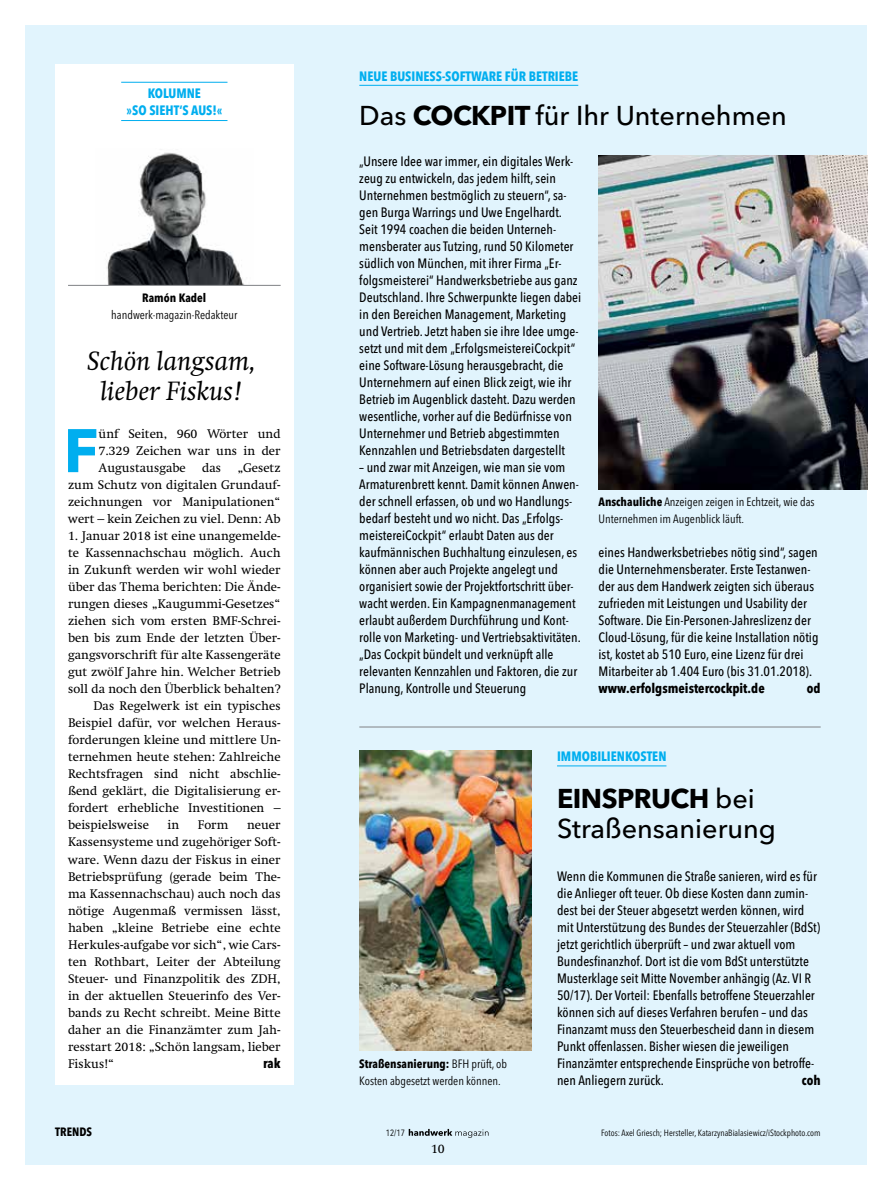
<style>
.page{position:relative;width:893px;height:1191px;background:#fff}
.page>*{position:absolute;margin:0;border:0;box-sizing:border-box;transform-origin:0 0}
.t1{font:700 60.75px "Avenir Next LT Pro";color:#00aeef}
.t2{font:500 27px/30px "Avenir Next LT Pro";color:#000}
.t3{font:italic 27px/30px "Swift LT Pro";color:#000;text-align:center}
.t4{font:500 condensed 13.5px/17px "Avenir Next LT Pro";color:#000}
.t5{font:700 condensed 13.5px/17px "Avenir Next LT Pro";color:#00aeef;text-align:center}
.t6{font:700 condensed 13.5px "Avenir Next LT Pro";color:#000}
.t7{font:12.75px/17px "Swift LT Pro";color:#000;text-align:justify}
.t8{font:condensed 12px/17px "Avenir Next LT Pro";color:#000}
.t9{font:700 condensed 12px "Avenir Next LT Pro";color:#000}
.t10{font:condensed 9px "Avenir Next LT Pro";color:#000}
.s1{font-weight:700}
</style>
<div class="page">
<div style="left:26px;top:26px;width:841px;height:1139px;background:#e1f4fd"></div>
<svg style="left:409px;top:1129px;width:79px;height:8px"></svg>
<hr style="left:359px;top:85px;width:219px;height:1px;background:#00aeef">
<hr style="left:359px;top:726px;width:462px;height:1px;background:#808285">
<div style="left:55px;top:64px;width:238px;height:1020px;background:#fff"></div>
<hr style="left:121px;top:120px;width:106px;height:1px;background:#00aeef">
<hr style="left:121px;top:82px;width:106px;height:1px;background:#00aeef">
<img style="left:96px;top:152px;width:157px;height:133px">
<hr style="left:68px;top:285px;width:213px;height:1px;background:#808285">
<hr style="left:557px;top:765px;width:109px;height:1px;background:#00aeef">
<img style="left:359px;top:750px;width:172px;height:300px">
<img style="left:598px;top:155px;width:269px;height:334px">
<p class="t5" style="left:127px;top:85px;width:97px">Kolumne<br>»So sieht‘s aus!«</p>
<p class="t9" style="left:142px;top:290px;width:66px">Ramón Kadel</p>
<p class="t8" style="left:111px;top:306px;width:128px">handwerk-magazin-Redakteur</p>
<h2 class="t3" style="left:87px;top:346px;width:170px">Schön langsam, lieber Fiskus!</h2>
<h1 class="t1" style="left:64px;top:413px;width:37px">F</h1>
<p class="t7" style="left:99px;top:425px;width:184px">ünf Seiten, 960 Wörter und 7.329 Zeichen war uns in der Augustausgabe</p>
<p class="t7" style="left:202px;top:459px;width:21px">das</p>
<p class="t7" style="left:68px;top:459px;width:214px;text-indent:169px">„Gesetz zum Schutz von digitalen Grundauf&shy;zeichnungen vor Manipulationen“ wert – kein Zeichen zu viel. Denn: Ab</p>
<p class="t7" style="left:68px;top:527px;width:214px">1. Januar 2018 ist eine unangemelde-</p>
<p class="t7" style="left:68px;top:544px;width:214px">te Kassennachschau möglich. Auch</p>
<p class="t7" style="left:68px;top:561px;width:214px">in Zukunft werden wir wohl wieder</p>
<p class="t7" style="left:68px;top:578px;width:214px">über das Thema berichten: Die Ände-</p>
<p class="t7" style="left:68px;top:595px;width:214px">rungen dieses „Kaugummi-Gesetzes“</p>
<p class="t7" style="left:68px;top:612px;width:214px">ziehen sich vom ersten BMF-Schrei-</p>
<p class="t7" style="left:68px;top:629px;width:214px">ben bis zum Ende der letzten Über-</p>
<p class="t7" style="left:68px;top:646px;width:214px">gangsvorschrift für alte Kassengeräte</p>
<p class="t7" style="left:68px;top:663px;width:214px">gut zwölf Jahre hin. Welcher Betrieb</p>
<p class="t7" style="left:68px;top:680px;width:214px">soll da noch den Überblick behalten?</p>
<p class="t7" style="left:94px;top:697px;width:189px">Das Regelwerk ist ein typisches</p>
<p class="t7" style="left:68px;top:714px;width:214px">Beispiel dafür, vor welchen Heraus-</p>
<p class="t7" style="left:68px;top:731px;width:214px">forderungen kleine und mittlere Un-</p>
<p class="t7" style="left:68px;top:748px;width:214px">ternehmen heute stehen: Zahlreiche</p>
<p class="t7" style="left:68px;top:765px;width:214px">Rechtsfragen sind nicht abschlie-</p>
<p class="t7" style="left:68px;top:782px;width:214px">ßend geklärt, die Digitalisierung er-</p>
<p class="t7" style="left:68px;top:799px;width:214px">fordert erhebliche Investitionen –</p>
<p class="t7" style="left:68px;top:816px;width:82px">beispielsweise</p>
<p class="t7" style="left:168px;top:816px;width:13px">in</p>
<p class="t7" style="left:198px;top:816px;width:32px">Form</p>
<p class="t7" style="left:68px;top:816px;width:214px;text-indent:179px">neuer Kassensysteme und zugehöriger Soft&shy;ware. Wenn dazu der Fiskus in einer Betriebsprüfung (gerade beim The&shy;ma Kassennachschau) auch noch das nötige Augenmaß vermissen lässt, haben „kleine Betriebe eine echte Herkules-aufgabe vor sich“, wie Cars&shy;ten Rothbart, Leiter der Abteilung Steuer- und Finanzpolitik des ZDH, in der aktuellen Steuerinfo des Ver&shy;bands zu Recht schreibt. Meine Bitte daher an die Finanzämter zum Jah&shy;resstart 2018: „Schön langsam, lieber Fiskus!“</p>
<p class="t6" style="left:263px;top:1054px;width:19px">rak</p>
<p class="t5" style="left:359px;top:67px;width:220px">Neue Business-Software für Betriebe</p>
<h2 class="t2" style="left:359px;top:101px;width:429px">Das <span class="s1">COCKPIT</span> für Ihr Unternehmen</h2>
<p class="t4" style="left:359px;top:153px;width:223px">„Unsere Idee war immer, ein digitales Werk&shy;zeug zu entwickeln, das jedem hilft, sein Unternehmen bestmöglich zu steuern“, sa&shy;gen Burga Warrings und Uwe Engelhardt.<br>Seit 1994 coachen die beiden Unterneh&shy;mensberater aus Tutzing, rund 50 Kilometer südlich von München, mit ihrer Firma „Er&shy;folgsmeisterei“ Handwerksbetriebe aus ganz Deutschland. Ihre Schwerpunkte liegen dabei in den Bereichen Management, Marketing und Vertrieb. Jetzt haben sie ihre Idee umge&shy;setzt und mit dem „ErfolgsmeistereiCockpit“ eine Software-Lösung herausgebracht, die Unternehmern auf einen Blick zeigt, wie ihr Betrieb im Augenblick dasteht. Dazu werden wesentliche, vorher auf die Bedürfnisse von Unternehmer und Betrieb abgestimmten Kennzahlen und Betriebsdaten dargestellt</p>
<p class="t4" style="left:359px;top:459px;width:223px">– und zwar mit Anzeigen, wie man sie vom Armaturenbrett kennt. Damit können Anwen&shy;der schnell erfassen, ob und wo Handlungs&shy;bedarf besteht und wo nicht. Das „Erfolgs&shy;meistereiCockpit“ erlaubt Daten aus der kaufmännischen Buchhaltung einzulesen, es können aber auch Projekte angelegt und organisiert sowie der Projektfortschritt über&shy;wacht werden. Ein Kampagnenmanagement erlaubt außerdem Durchführung und Kont&shy;rolle von Marketing- und Vertriebsaktivitäten. „Das Cockpit bündelt und verknüpft alle relevanten Kennzahlen und Faktoren, die zur Planung, Kontrolle und Steuerung</p>
<p class="t8" style="left:598px;top:493px;width:218px"><span class="s1">Anschauliche</span> Anzeigen zeigen in Echtzeit, wie das<br>Unternehmen im Augenblick läuft.</p>
<p class="t4" style="left:598px;top:544px;width:221px">eines Handwerksbetriebes nötig sind“, sagen die Unternehmensberater. Erste Testanwen&shy;der aus dem Handwerk zeigten sich überaus zufrieden mit Leistungen und Usability der Software. Die Ein-Personen-Jahreslizenz der Cloud-Lösung, für die keine Installation nötig ist, kostet ab 510 Euro, eine Lizenz für drei Mitarbeiter ab 1.404 Euro (bis 31.01.2018).</p>
<p class="t6" style="left:598px;top:680px;width:168px">www.erfolgsmeistercockpit.de</p>
<p class="t6" style="left:807px;top:680px;width:15px">od</p>
<p class="t8" style="left:359px;top:1055px;width:149px"><span class="s1">Straßensanierung:</span> BFH prüft, ob<br>Kosten abgesetzt werden können.</p>
<p class="t5" style="left:557px;top:748px;width:9px">Imm</p>
<p class="t5" style="left:582px;top:748px;width:86px">obilienkosten</p>
<h2 class="t2" style="left:557px;top:783px;width:220px"><span class="s1">EINSPRUCH</span> bei<br>Straßensanierung</h2>
<p class="t4" style="left:557px;top:867px;width:265px">Wenn die Kommunen die Straße sanieren, wird es für die Anlieger oft teuer. Ob diese Kosten dann zumin&shy;dest bei der Steuer abgesetzt werden können, wird mit Unterstützung des Bundes der Steuerzahler (BdSt) jetzt gerichtlich überprüft – und zwar aktuell vom Bundesfinanzhof. Dort ist die vom BdSt unterstützte Musterklage seit Mitte November anhängig (Az. VI R 50/17). Der Vorteil: Ebenfalls betroffene Steuerzahler können sich auf dieses Verfahren berufen – und das Finanzamt muss den Steuerbescheid dann in diesem Punkt offenlassen. Bisher wiesen die jeweiligen Finanzämter entsprechende Einsprüche von betroffe&shy;nen Anliegern zurück.</p>
<p class="t6" style="left:802px;top:1071px;width:20px">coh</p>
<p class="t9" style="left:55px;top:1124px;width:38px">Trends</p>
<p class="t10" style="left:386px;top:1127px;width:21px">12/17</p>
<p class="t10" style="left:601px;top:1127px;width:221px">Fotos: Axel Griesch; Hersteller, KatarzynaBialasiewicz/iStockphoto.com</p>
<p class="t7" style="left:431px;top:1140px;width:15px">10</p>
</div>
